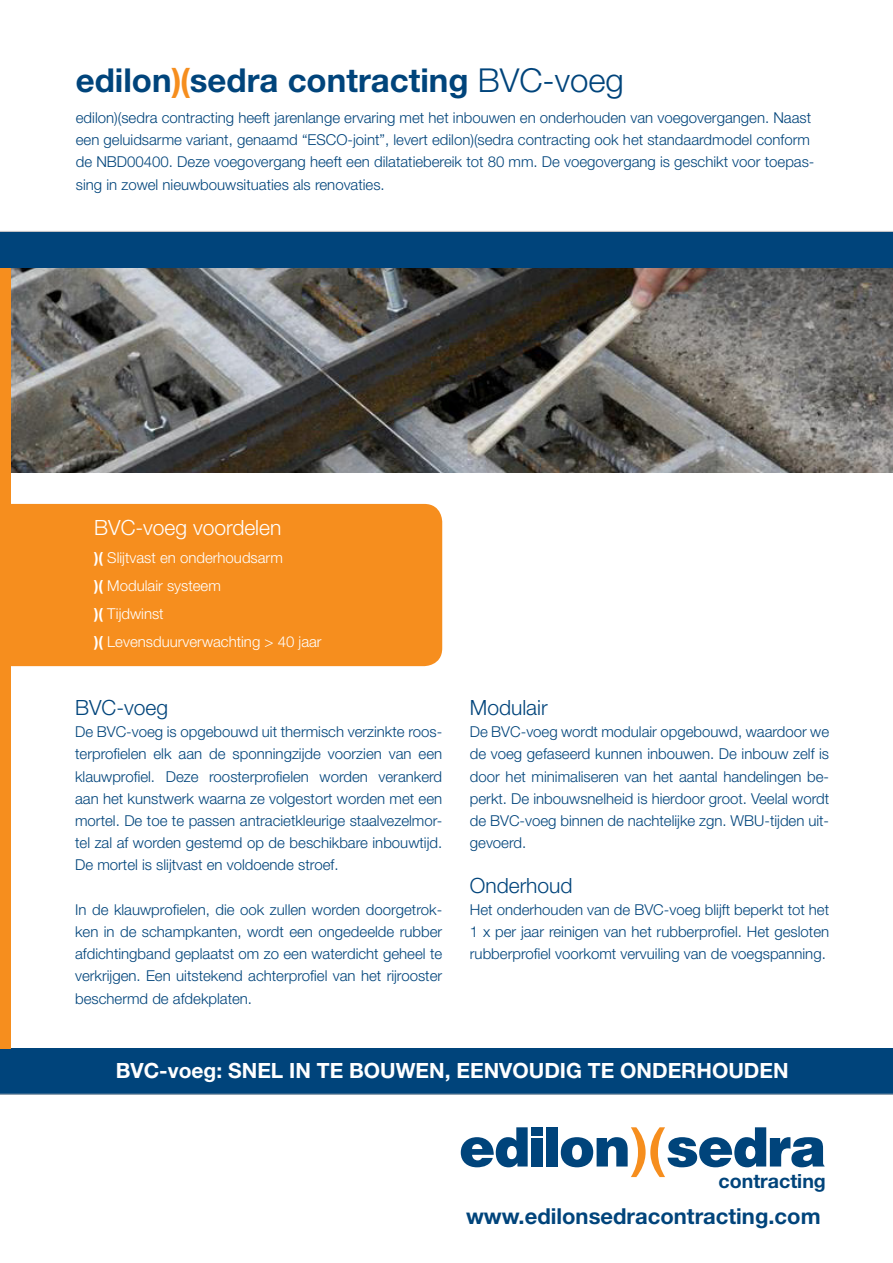
<style>
.page{position:relative;width:893px;height:1263px;background:#fff}
.page>*{position:absolute;margin:0;border:0;box-sizing:border-box;transform-origin:0 0}
.t1{font:700 33px "Helvetica Neue";color:#00447b}
.t2{font:700 22.05px "Helvetica Neue";color:#00447b}
.t3{font:700 21px "Helvetica Neue";color:#fff}
.t4{font:300 21px "Helvetica Neue";color:#00447b}
.t5{font:300 21px "Helvetica Neue";color:#fff}
.t6{font:700 19.65px "Helvetica Neue";color:#00447b}
.t7{font:300 15px/22.2px "Helvetica Neue";color:#00447b;text-align:justify}
.t8{font:300 15px "Helvetica Neue";color:#fff}
.s1{color:#f68e1e}
.s2{font-weight:300}
.s3{font-weight:700}
</style>
<div class="page">
<img style="left:9px;top:267px;width:884px;height:205px">
<div style="left:0;top:1048px;width:893px;height:46px;background:#00447b"></div>
<div style="left:0;top:232px;width:893px;height:35px;background:#00447b"></div>
<hr style="left:0;top:231px;width:893px;height:1px;background:#bcbdc0">
<hr style="left:0;top:1094px;width:893px;height:1px;background:#bcbdc0">
<div style="left:0;top:268px;width:11px;height:780px;background:#f68e1e"></div>
<div style="left:11px;top:504px;width:431px;height:162px;background:#f68e1e"></div>
<svg style="left:461px;top:1127px;width:67px;height:40px"></svg>
<div style="left:531px;top:1127px;width:12px;height:8px;background:#00447b"></div>
<div style="left:531px;top:1138px;width:12px;height:28px;background:#00447b"></div>
<div style="left:546px;top:1127px;width:11px;height:39px;background:#00447b"></div>
<svg style="left:561px;top:1127px;width:263px;height:50px"></svg>
<p class="t1" style="left:76px;top:60px;width:550px">edilon<span class="s1">)(</span>sedra contracting <span class="s2">BVC-voeg</span></p>
<p class="t7" style="left:76px;top:106px;width:740px;text-align:left">edilon)(sedra contracting heeft jarenlange ervaring met het inbouwen en onderhouden van voegovergangen. Naast een geluidsarme variant, genaamd “ESCO-joint”, levert edilon)(sedra contracting ook het standaardmodel conform de NBD00400. Deze voegovergang heeft een dilatatiebereik tot 80 mm. De voegovergang is geschikt voor toepas&shy;sing in zowel nieuwbouwsituaties als renovaties.</p>
<p class="t5" style="left:94px;top:514px;width:189px">BVC-voeg voordelen</p>
<p class="t8" style="left:94px;top:548px;width:190px"><span class="s3">)(</span> Slijtvast en onderhoudsarm</p>
<p class="t8" style="left:94px;top:576px;width:128px"><span class="s3">)(</span> Modulair systeem</p>
<p class="t8" style="left:94px;top:605px;width:71px"><span class="s3">)(</span> Tijdwinst</p>
<p class="t8" style="left:94px;top:633px;width:229px"><span class="s3">)(</span> Levensduurverwachting &gt; 40 jaar</p>
<p class="t4" style="left:75px;top:695px;width:94px">BVC-voeg</p>
<p class="t7" style="left:75px;top:720px;width:369px">De BVC-voeg is opgebouwd uit thermisch verzinkte roos&shy;terprofielen elk aan de sponningzijde voorzien van een klauwprofiel. Deze roosterprofielen worden verankerd aan het kunstwerk waarna ze volgestort worden met een mortel. De toe te passen antracietkleurige staalvezelmor&shy;tel zal af worden gestemd op de beschikbare inbouwtijd.<br>De mortel is slijtvast en voldoende stroef.</p>
<p class="t7" style="left:75px;top:898px;width:369px">In de klauwprofielen, die ook zullen worden doorgetrok&shy;ken in de schampkanten, wordt een ongedeelde rubber afdichtingband geplaatst om zo een waterdicht geheel te verkrijgen. Een uitstekend achterprofiel van het rijrooster beschermd de afdekplaten.</p>
<p class="t4" style="left:470px;top:695px;width:79px">Modulair</p>
<p class="t7" style="left:470px;top:720px;width:361px">De BVC-voeg wordt modulair opgebouwd, waardoor we de voeg gefaseerd kunnen inbouwen. De inbouw zelf is door het minimaliseren van het aantal handelingen be&shy;perkt. De inbouwsnelheid is hierdoor groot. Veelal wordt de BVC-voeg binnen de nachtelijke zgn. WBU-tijden uit&shy;gevoerd.</p>
<p class="t4" style="left:470px;top:872px;width:104px">Onderhoud</p>
<p class="t7" style="left:470px;top:898px;width:361px">Het onderhouden van de BVC-voeg blijft beperkt tot het 1 x per jaar reinigen van het rubberprofiel. Het gesloten rubberprofiel voorkomt vervuiling van de voegspanning.</p>
<p class="t3" style="left:116px;top:1058px;width:674px">BVC-voeg: SNEL IN TE BOUWEN, EENVOUDIG TE ONDERHOUDEN</p>
<p class="t6" style="left:718px;top:1168px;width:109px">contracting</p>
<p class="t2" style="left:466px;top:1202px;width:356px">www.edilonsedracontracting.com</p>
</div>
